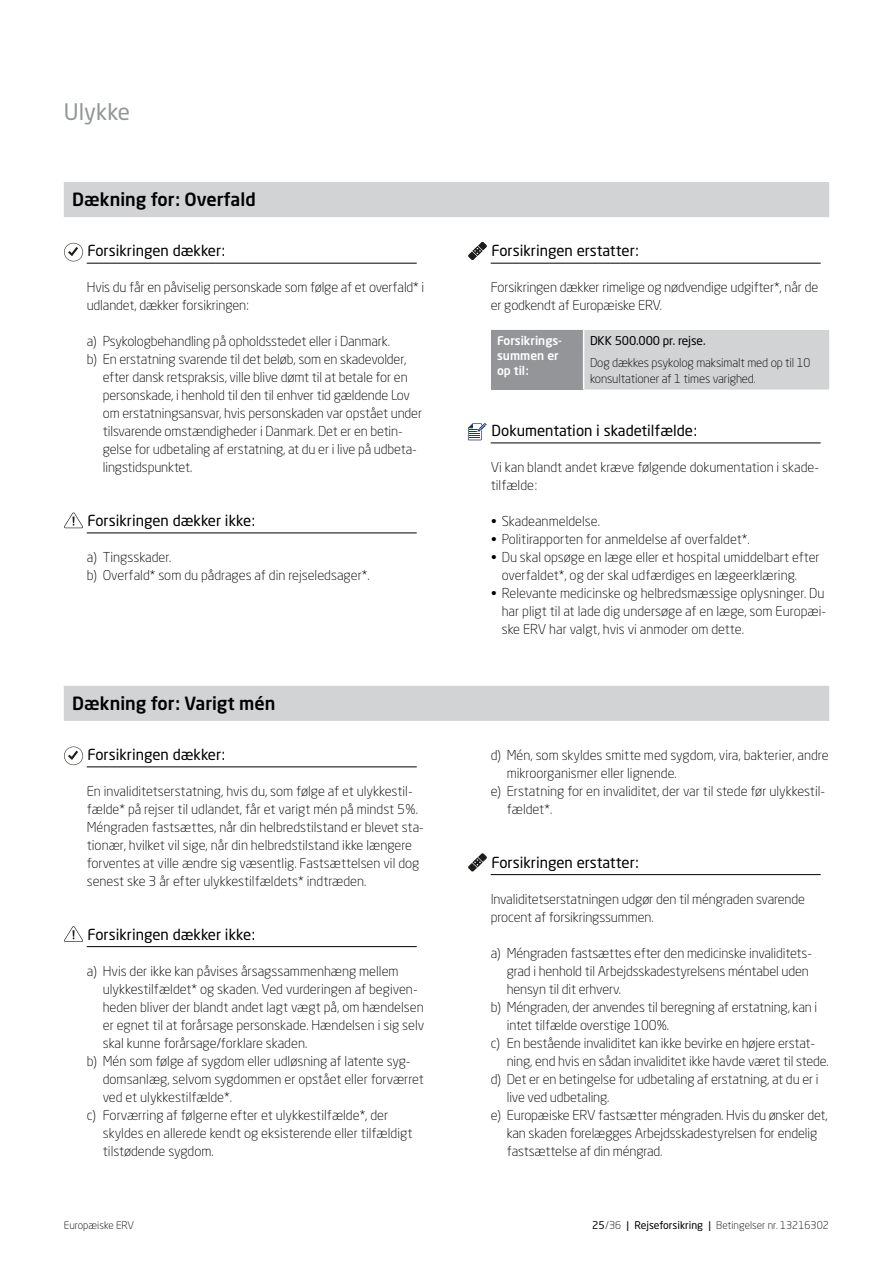
<style>
.page{position:relative;width:893px;height:1263px;background:#fff}
.page>*{position:absolute;margin:0;border:0;box-sizing:border-box;transform-origin:0 0}
.t1{font:22.5px "Neo Sans W1 G";color:#939598}
.t2{font:500 18px "Neo Sans Pro";color:#000}
.t3{font:15px "Neo Sans W1 G";color:#000}
.t4{font:300 13.5px/18px "Neo Sans W1 G";letter-spacing:-.01em;color:#000}
.t5{font:300 12px/16.5px "Neo Sans W1 G";letter-spacing:-.01em;color:#000}
.t6{font:500 12px/15px "Neo Sans Pro";color:#fff}
.t7{font:12px "Neo Sans W1 G";letter-spacing:-.01em;color:#000}
.t8{font:300 10.5px "Neo Sans W1 G";color:#000}
.s1{font-weight:400}
</style>
<div class="page">
<div style="left:64px;top:182px;width:765px;height:35px;background:#d1d3d4"></div>
<hr style="left:87px;top:263px;width:330px;height:1px;background:#000">
<hr style="left:87px;top:532px;width:330px;height:1px;background:#000">
<svg style="left:64px;top:243px;width:19px;height:18px"></svg>
<svg style="left:64px;top:512px;width:19px;height:16px"></svg>
<hr style="left:491px;top:263px;width:330px;height:1px;background:#000">
<hr style="left:491px;top:442px;width:330px;height:1px;background:#000">
<svg style="left:468px;top:242px;width:19px;height:18px"></svg>
<div style="left:491px;top:329px;width:93px;height:61px;background:#939598"></div>
<hr style="left:491px;top:328px;width:93px;height:2px;background:#fff">
<div style="left:583px;top:329px;width:246px;height:61px;background:#d1d3d4"></div>
<hr style="left:584px;top:328px;width:245px;height:2px;background:#fff">
<hr style="left:583px;top:351px;width:1px;height:39px;background:#fff">
<svg style="left:468px;top:423px;width:19px;height:17px"></svg>
<div style="left:64px;top:686px;width:765px;height:35px;background:#d1d3d4"></div>
<hr style="left:87px;top:766px;width:330px;height:1px;background:#000">
<hr style="left:87px;top:946px;width:330px;height:1px;background:#000">
<svg style="left:64px;top:746px;width:19px;height:19px"></svg>
<svg style="left:64px;top:926px;width:19px;height:16px"></svg>
<hr style="left:491px;top:874px;width:330px;height:1px;background:#000">
<svg style="left:468px;top:853px;width:19px;height:19px"></svg>
<h1 class="t1" style="left:64px;top:98px;width:68px">Ulykke</h1>
<h2 class="t2" style="left:72px;top:188px;width:185px">Dækning for: Overfald</h2>
<p class="t3" style="left:88px;top:242px;width:139px">Forsikringen dækker:</p>
<p class="t4" style="left:87px;top:278px;width:339px">Hvis du får en påviselig personskade som følge af et overfald* i udlandet, dækker forsikringen:</p>
<p class="t4" style="left:87px;top:332px;width:305px">a) Psykologbehandling på opholdsstedet eller i Danmark.</p>
<p class="t4" style="left:87px;top:350px;width:321px">b) En erstatning svarende til det beløb, som en skadevolder,</p>
<p class="t4" style="left:103px;top:368px;width:306px">efter dansk retspraksis, ville blive dømt til at betale for en</p>
<p class="t4" style="left:103px;top:386px;width:309px">personskade, i henhold til den til enhver tid gældende Lov</p>
<p class="t4" style="left:103px;top:404px;width:321px">om erstatningsansvar, hvis personskaden var opstået under</p>
<p class="t4" style="left:103px;top:422px;width:302px">tilsvarende omstændigheder i Danmark. Det er en betin-</p>
<p class="t4" style="left:103px;top:440px;width:315px">gelse for udbetaling af erstatning, at du er i live på udbeta-</p>
<p class="t4" style="left:103px;top:458px;width:91px">lingstidspunktet.</p>
<p class="t3" style="left:88px;top:511px;width:169px">Forsikringen dækker ikke:</p>
<p class="t4" style="left:87px;top:548px;width:285px">a) Tingsskader.<br>b) Overfald* som du pådrages af din rejseledsager*.</p>
<h2 class="t2" style="left:72px;top:692px;width:205px">Dækning for: Varigt mén</h2>
<p class="t3" style="left:88px;top:745px;width:139px">Forsikringen dækker:</p>
<p class="t4" style="left:87px;top:782px;width:339px">En invaliditetserstatning, hvis du, som følge af et ulykkestil&shy;fælde* på rejser til udlandet, får et varigt mén på mindst 5%.<br>Méngraden fastsættes, når din helbredstilstand er blevet sta&shy;tionær, hvilket vil sige, når din helbredstilstand ikke længere forventes at ville ændre sig væsentlig. Fastsættelsen vil dog senest ske 3 år efter ulykkestilfældets* indtræden.</p>
<p class="t3" style="left:88px;top:925px;width:169px">Forsikringen dækker ikke:</p>
<p class="t4" style="left:87px;top:962px;width:313px">a) Hvis der ikke kan påvises årsagssammenhæng mellem</p>
<p class="t4" style="left:103px;top:980px;width:316px">ulykkestilfældet* og skaden. Ved vurderingen af begiven-</p>
<p class="t4" style="left:103px;top:998px;width:322px">heden bliver der blandt andet lagt vægt på, om hændelsen</p>
<p class="t4" style="left:103px;top:1016px;width:323px">er egnet til at forårsage personskade. Hændelsen i sig selv</p>
<p class="t4" style="left:103px;top:1034px;width:206px">skal kunne forårsage/forklare skaden.</p>
<p class="t4" style="left:87px;top:1052px;width:325px">b) Mén som følge af sygdom eller udløsning af latente syg-</p>
<p class="t4" style="left:103px;top:1070px;width:323px">domsanlæg, selvom sygdommen er opstået eller forværret</p>
<p class="t4" style="left:103px;top:1088px;width:131px">ved et ulykkestilfælde*.</p>
<p class="t4" style="left:87px;top:1106px;width:303px">c) Forværring af følgerne efter et ulykkestilfælde*, der</p>
<p class="t4" style="left:103px;top:1124px;width:311px">skyldes en allerede kendt og eksisterende eller tilfældigt</p>
<p class="t4" style="left:103px;top:1142px;width:112px">tilstødende sygdom.</p>
<p class="t3" style="left:492px;top:242px;width:149px">Forsikringen erstatter:</p>
<p class="t4" style="left:491px;top:278px;width:329px">Forsikringen dækker rimelige og nødvendige udgifter*, når de er godkendt af Europæiske ERV.</p>
<p class="t6" style="left:497px;top:332px;width:66px">Forsikrings&shy;summen er op til:</p>
<p class="t7" style="left:590px;top:333px;width:117px">DKK 500.000 pr. rejse.</p>
<p class="t5" style="left:590px;top:354px;width:222px">Dog dækkes psykolog maksimalt med op til 10 konsultationer af 1 times varighed.</p>
<p class="t3" style="left:492px;top:421px;width:207px">Dokumentation i skadetilfælde:</p>
<p class="t4" style="left:491px;top:458px;width:330px">Vi kan blandt andet kræve følgende dokumentation i skade&shy;tilfælde:</p>
<p class="t4" style="left:491px;top:512px;width:110px">• Skadeanmeldelse.</p>
<p class="t4" style="left:491px;top:530px;width:260px">• Politirapporten for anmeldelse af overfaldet*.</p>
<p class="t4" style="left:502px;top:548px;width:319px;text-indent:-11px">• Du skal opsøge en læge eller et hospital umiddelbart efter overfaldet*, og der skal udfærdiges en lægeerklæring.</p>
<p class="t4" style="left:502px;top:584px;width:326px;text-align:justify;text-indent:-11px">• Relevante medicinske og helbredsmæssige oplysninger. Du har pligt til at lade dig undersøge af en læge, som Europæi&shy;ske ERV har valgt, hvis vi anmoder om dette.</p>
<p class="t4" style="left:491px;top:746px;width:339px">d) Mén, som skyldes smitte med sygdom, vira, bakterier, andre</p>
<p class="t4" style="left:507px;top:764px;width:172px">mikroorganismer eller lignende.</p>
<p class="t4" style="left:491px;top:782px;width:336px">e) Erstatning for en invaliditet, der var til stede før ulykkestil-</p>
<p class="t4" style="left:507px;top:800px;width:47px">fældet*.</p>
<p class="t3" style="left:492px;top:853px;width:149px">Forsikringen erstatter:</p>
<p class="t4" style="left:491px;top:890px;width:316px">Invaliditetserstatningen udgør den til méngraden svarende procent af forsikringssummen.</p>
<p class="t4" style="left:491px;top:944px;width:323px">a) Méngraden fastsættes efter den medicinske invaliditets-</p>
<p class="t4" style="left:507px;top:962px;width:304px">grad i henhold til Arbejdsskadestyrelsens méntabel uden</p>
<p class="t4" style="left:507px;top:980px;width:116px">hensyn til dit erhverv.</p>
<p class="t4" style="left:491px;top:998px;width:328px">b) Méngraden, der anvendes til beregning af erstatning, kan i</p>
<p class="t4" style="left:507px;top:1016px;width:164px">intet tilfælde overstige 100%.</p>
<p class="t4" style="left:491px;top:1034px;width:326px">c) En bestående invaliditet kan ikke bevirke en højere erstat-</p>
<p class="t4" style="left:507px;top:1052px;width:324px">ning, end hvis en sådan invaliditet ikke havde været til stede.</p>
<p class="t4" style="left:491px;top:1070px;width:329px">d) Det er en betingelse for udbetaling af erstatning, at du er i</p>
<p class="t4" style="left:507px;top:1088px;width:104px">live ved udbetaling.</p>
<p class="t4" style="left:491px;top:1106px;width:339px">e) Europæiske ERV fastsætter méngraden. Hvis du ønsker det,</p>
<p class="t4" style="left:507px;top:1124px;width:312px">kan skaden forelægges Arbejdsskadestyrelsen for endelig</p>
<p class="t4" style="left:507px;top:1142px;width:157px">fastsættelse af din méngrad.</p>
<p class="t8" style="left:64px;top:1219px;width:72px">Europæiske ERV</p>
<p class="t8" style="left:592px;top:1219px;width:238px"><span class="s1">25</span>/36 <span class="s1">| Rejseforsikring |</span> Betingelser nr. 13216302</p>
</div>
